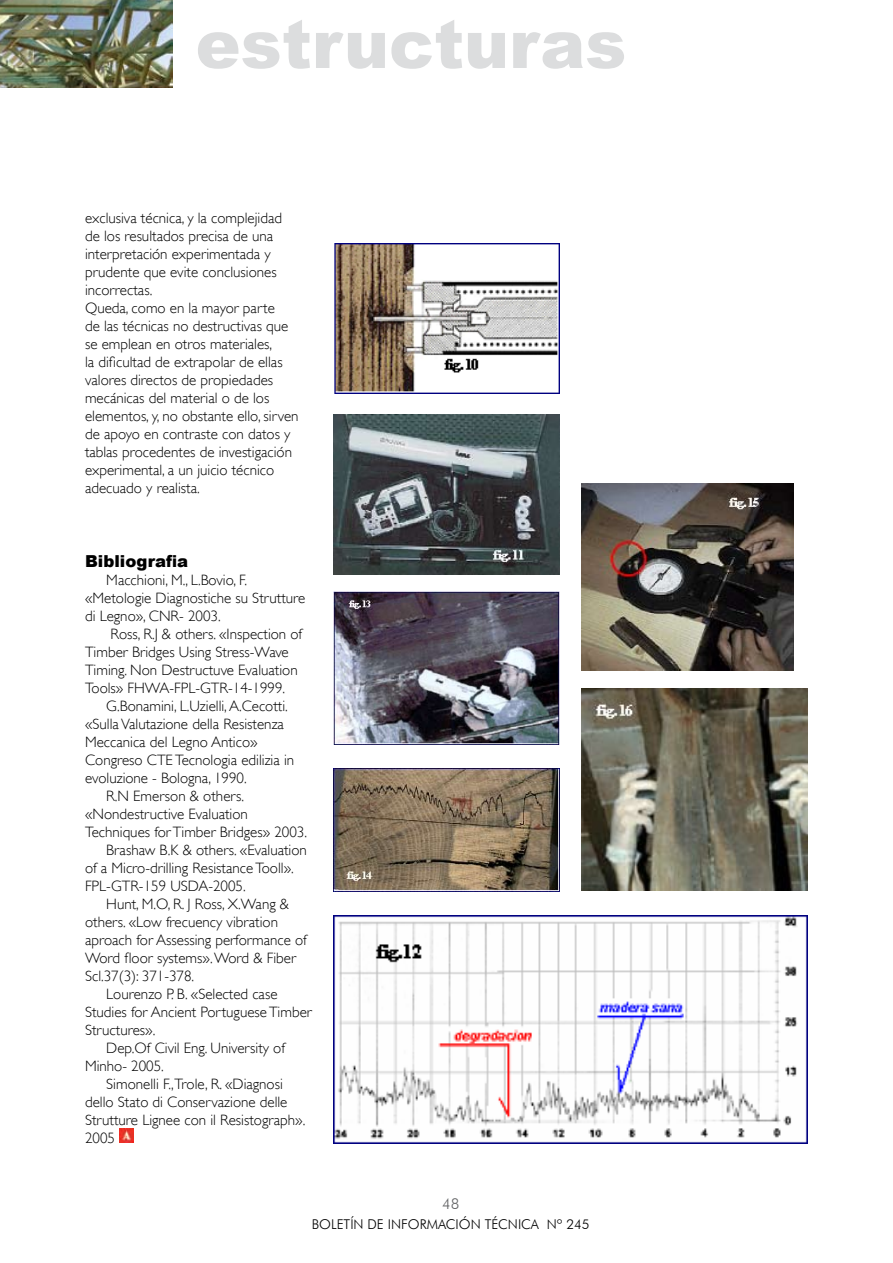
<style>
.page{position:relative;width:893px;height:1263px;background:#fff}
.page>*{position:absolute;margin:0;border:0;box-sizing:border-box;transform-origin:0 0}
.t1{font:900 67.5px "Arial";color:#dcddde}
.t2{font:900 16.5px "Arial";color:#000}
.t3{font:300 15px/18px "Gill Sans";color:#000}
.t4{font:300 15px "Futura BT";color:#636466}
.t5{font:300 13.5px "Futura BT";color:#000}
</style>
<div class="page">
<img style="left:0;top:0;width:172px;height:88px">
<img style="left:119px;top:1129px;width:14px;height:13px">
<img style="left:334px;top:243px;width:226px;height:150px">
<img style="left:333px;top:414px;width:227px;height:160px">
<img style="left:333px;top:916px;width:475px;height:228px">
<img style="left:333px;top:592px;width:227px;height:152px">
<img style="left:333px;top:768px;width:227px;height:123px">
<img style="left:581px;top:483px;width:212px;height:187px">
<img style="left:581px;top:689px;width:227px;height:202px">
<h1 class="t1" style="left:196px;top:6px;width:432px">estructuras</h1>
<p class="t3" style="left:85px;top:209px;width:215px">exclusiva técnica, y la complejidad de los resultados precisa de una interpretación experimentada y prudente que evite conclusiones incorrectas.<br>Queda, como en la mayor parte<br>de las técnicas no destructivas que se emplean en otros materiales,<br>la dificultad de extrapolar de ellas valores directos de propiedades mecánicas del material o de los elementos, y, no obstante ello, sirven de apoyo en contraste con datos y tablas procedentes de investigación experimental, a un juicio técnico adecuado y realista.</p>
<p class="t2" style="left:85px;top:551px;width:105px">Bibliografia</p>
<p class="t3" style="left:85px;top:570px;width:222px;text-indent:21px">Macchioni, M., L.Bovio, F. «Metologie Diagnostiche su Strutture di Legno», CNR- 2003.</p>
<p class="t3" style="left:85px;top:624px;width:219px;text-indent:25px">Ross, R.J &amp; others. «Inspection of Timber Bridges Using Stress-Wave Timing. Non Destructuve Evaluation Tools» FHWA-FPL-GTR-14-1999.</p>
<p class="t3" style="left:106px;top:696px;width:183px">G.Bonamini, L.Uzielli, A.Cecotti.</p>
<p class="t3" style="left:85px;top:714px;width:200px">«Sulla Valutazione della Resistenza</p>
<p class="t3" style="left:85px;top:732px;width:174px">Meccanica del Legno Antico»</p>
<p class="t3" style="left:85px;top:750px;width:211px">Congreso CTE Tecnologia edilizia in</p>
<p class="t3" style="left:85px;top:768px;width:163px">evoluzione - Bologna, 1990.</p>
<p class="t3" style="left:106px;top:786px;width:139px">R.N Emerson &amp; others.</p>
<p class="t3" style="left:85px;top:804px;width:164px">«Nondestructive Evaluation</p>
<p class="t3" style="left:85px;top:822px;width:223px">Techniques for Timber Bridges» 2003.</p>
<p class="t3" style="left:106px;top:840px;width:202px">Brashaw B.K &amp; others. «Evaluation</p>
<p class="t3" style="left:85px;top:858px;width:210px">of a Micro-drilling Resistance Tooll».</p>
<p class="t3" style="left:85px;top:876px;width:162px">FPL-GTR-159 USDA-2005.</p>
<p class="t3" style="left:106px;top:894px;width:184px">Hunt, M.O, R. J Ross, X.Wang &amp;</p>
<p class="t3" style="left:85px;top:912px;width:195px">others. «Low frecuency vibration</p>
<p class="t3" style="left:85px;top:930px;width:223px">aproach for Assessing performance of</p>
<p class="t3" style="left:85px;top:948px;width:213px">Word floor systems». Word &amp; Fiber</p>
<p class="t3" style="left:85px;top:966px;width:111px">Scl.37(3): 371-378.</p>
<p class="t3" style="left:106px;top:984px;width:173px">Lourenzo P. B. «Selected case</p>
<p class="t3" style="left:85px;top:1002px;width:228px">Studies for Ancient Portuguese Timber</p>
<p class="t3" style="left:85px;top:1020px;width:72px">Structures».</p>
<p class="t3" style="left:106px;top:1038px;width:180px">Dep.Of Civil Eng. University of</p>
<p class="t3" style="left:85px;top:1056px;width:80px">Minho- 2005.</p>
<p class="t3" style="left:106px;top:1074px;width:178px">Simonelli F.,Trole, R. «Diagnosi</p>
<p class="t3" style="left:85px;top:1092px;width:204px">dello Stato di Conservazione delle</p>
<p class="t3" style="left:85px;top:1110px;width:222px">Strutture Lignee con il Resistograph».</p>
<p class="t3" style="left:85px;top:1128px;width:31px">2005</p>
<p class="t4" style="left:442px;top:1195px;width:19px">48</p>
<p class="t5" style="left:312px;top:1216px;width:279px">BOLETÍN DE INFORMACIÓN TÉCNICA Nº 245</p>
</div>
